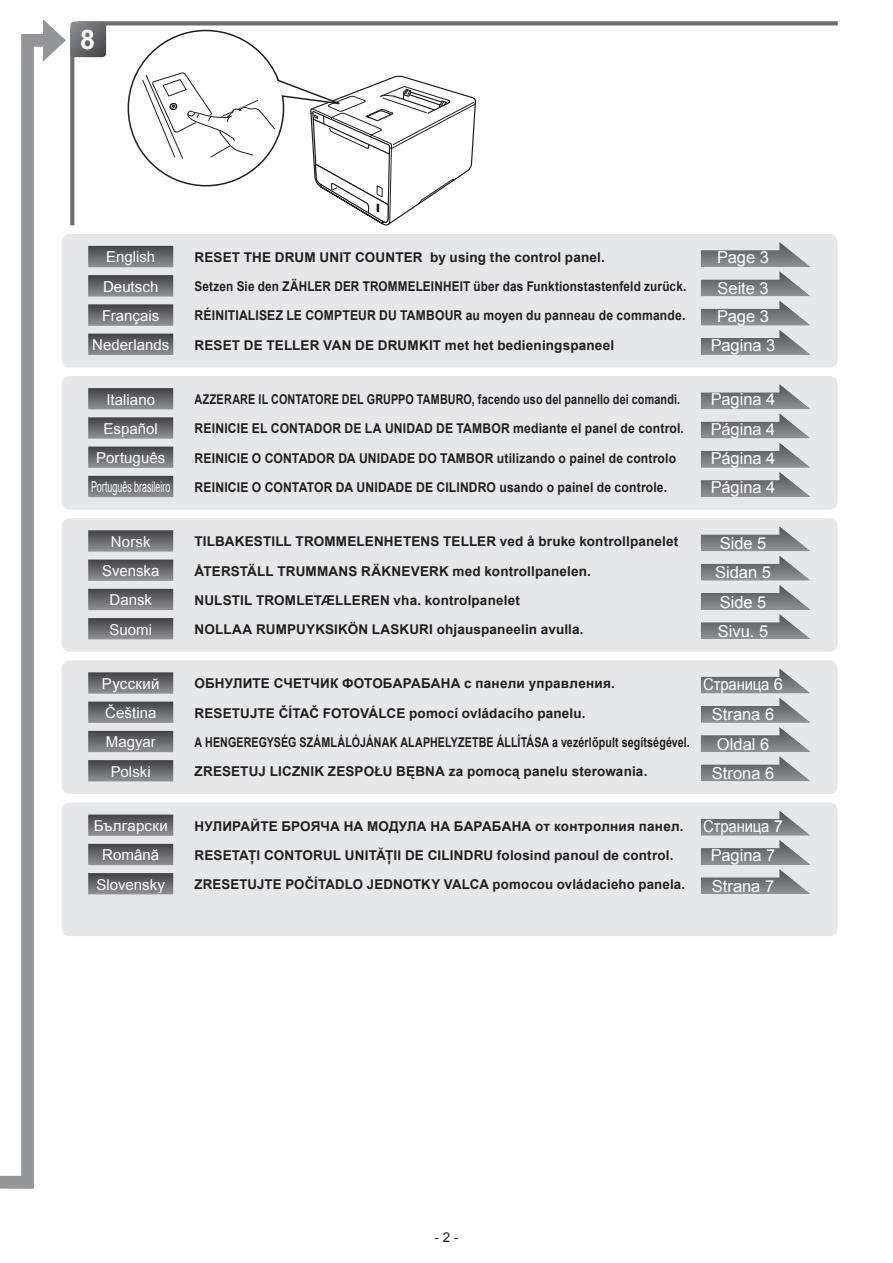
<style>
.page{position:relative;width:893px;height:1263px;background:#fff}
.page>*{position:absolute;margin:0;border:0;box-sizing:border-box;transform-origin:0 0}
.t1{font:700 27px "Arial";color:#fff}
.t2{font:16.5px "Arial";letter-spacing:-.005em;color:#fff}
.t3{font:16.5px "Arial";letter-spacing:-.005em;color:#fff;scale:.9 1}
.t4{font:15px "Arial";color:#fff}
.t5{font:15px "Arial";color:#fff;scale:.59 1}
.t6{font:15px "Arial";letter-spacing:.025em;color:#fff}
.t7{font:700 13.5px "Arial";letter-spacing:.01em;color:#221e1f}
.t8{font:700 13.5px "Arial";letter-spacing:.01em;color:#221e1f;scale:.9 1}
.t9{font:700 13.5px "Arial";letter-spacing:.01em;color:#221e1f;scale:.79 1}
.t10{font:700 13.5px "Arial";letter-spacing:.01em;color:#221e1f;scale:.87 1}
.t11{font:700 13.5px "Arial";letter-spacing:.01em;color:#221e1f;scale:.8 1}
.t12{font:13.5px "Arial";color:#221e1f}
.s1{font-weight:400;font-size:16.5px;color:#fff}
</style>
<div class="page">
<div style="left:62px;top:802px;width:776px;height:134px;background:#e6e7e8;border-radius:9px"></div>
<div style="left:62px;top:234px;width:776px;height:133px;background:#e6e7e8;border-radius:9px"></div>
<div style="left:62px;top:518px;width:776px;height:134px;background:#e6e7e8;border-radius:9px"></div>
<div style="left:62px;top:376px;width:776px;height:134px;background:#e6e7e8;border-radius:9px"></div>
<div style="left:62px;top:660px;width:776px;height:134px;background:#e6e7e8;border-radius:9px"></div>
<img style="left:88px;top:814px;width:85px;height:22px">
<img style="left:701px;top:810px;width:110px;height:26px">
<img style="left:88px;top:844px;width:85px;height:21px">
<img style="left:701px;top:840px;width:110px;height:25px">
<img style="left:88px;top:873px;width:85px;height:21px">
<img style="left:701px;top:869px;width:109px;height:25px">
<img style="left:88px;top:246px;width:85px;height:21px">
<img style="left:701px;top:242px;width:109px;height:25px">
<img style="left:88px;top:275px;width:85px;height:21px">
<img style="left:701px;top:271px;width:109px;height:25px">
<img style="left:88px;top:304px;width:85px;height:22px">
<img style="left:701px;top:300px;width:110px;height:26px">
<img style="left:88px;top:334px;width:85px;height:21px">
<img style="left:701px;top:330px;width:110px;height:25px">
<img style="left:88px;top:530px;width:85px;height:21px">
<img style="left:701px;top:526px;width:109px;height:25px">
<img style="left:88px;top:559px;width:85px;height:22px">
<img style="left:701px;top:555px;width:110px;height:26px">
<img style="left:88px;top:589px;width:85px;height:21px">
<img style="left:701px;top:585px;width:110px;height:25px">
<img style="left:88px;top:618px;width:85px;height:21px">
<img style="left:701px;top:614px;width:109px;height:25px">
<img style="left:88px;top:388px;width:85px;height:21px">
<img style="left:701px;top:384px;width:109px;height:25px">
<img style="left:88px;top:417px;width:85px;height:22px">
<img style="left:701px;top:413px;width:110px;height:26px">
<img style="left:88px;top:447px;width:85px;height:21px">
<img style="left:701px;top:443px;width:110px;height:25px">
<img style="left:88px;top:476px;width:85px;height:21px">
<img style="left:701px;top:472px;width:110px;height:25px">
<img style="left:88px;top:672px;width:85px;height:22px">
<img style="left:701px;top:668px;width:110px;height:26px">
<img style="left:88px;top:702px;width:85px;height:21px">
<img style="left:701px;top:698px;width:110px;height:25px">
<img style="left:88px;top:731px;width:85px;height:21px">
<img style="left:701px;top:727px;width:109px;height:25px">
<img style="left:88px;top:760px;width:85px;height:21px">
<img style="left:701px;top:756px;width:109px;height:25px">
<svg style="left:0;top:34px;width:65px;height:1155px"></svg>
<svg style="left:43px;top:19px;width:23px;height:43px"></svg>
<svg style="left:70px;top:21px;width:768px;height:205px"></svg>
<img style="left:70px;top:21px;width:36px;height:36px">
<h1 class="t1" style="left:80px;top:29px;width:17px">8</h1>
<p class="t4" style="left:106px;top:251px;width:51px">English</p>
<p class="t7" style="left:195px;top:248px;width:412px">RESET THE DRUM UNIT COUNTER by using the control panel.</p>
<p class="t2" style="left:717px;top:251px;width:54px">Page 3</p>
<p class="t4" style="left:103px;top:281px;width:57px">Deutsch</p>
<p class="t10" style="left:195px;top:278px;width:567px">Setzen Sie den ZÄHLER DER TROMMELEINHEIT über das Funktionstastenfeld zurück.</p>
<p class="t2" style="left:717px;top:282px;width:53px">Seite 3</p>
<p class="t4" style="left:102px;top:310px;width:59px">Français</p>
<p class="t8" style="left:195px;top:307px;width:547px">RÉINITIALISEZ LE COMPTEUR DU TAMBOUR au moyen du panneau de commande.</p>
<p class="t2" style="left:717px;top:309px;width:54px">Page 3</p>
<p class="t4" style="left:92px;top:339px;width:79px">Nederlands</p>
<p class="t7" style="left:195px;top:336px;width:421px">RESET DE TELLER VAN DE DRUMKIT met het bedieningspaneel</p>
<p class="t2" style="left:711px;top:339px;width:66px">Pagina 3</p>
<p class="t4" style="left:106px;top:393px;width:50px">Italiano</p>
<p class="t11" style="left:195px;top:390px;width:609px">AZZERARE IL CONTATORE DEL GRUPPO TAMBURO, facendo uso del pannello dei comandi.</p>
<p class="t2" style="left:711px;top:393px;width:66px">Pagina 4</p>
<p class="t4" style="left:104px;top:423px;width:56px">Español</p>
<p class="t8" style="left:195px;top:420px;width:545px">REINICIE EL CONTADOR DE LA UNIDAD DE TAMBOR mediante el panel de control.</p>
<p class="t2" style="left:711px;top:418px;width:66px">Página 4</p>
<p class="t4" style="left:96px;top:452px;width:71px">Português</p>
<p class="t8" style="left:195px;top:449px;width:537px">REINICIE O CONTADOR DA UNIDADE DO TAMBOR utilizando o painel de controlo</p>
<p class="t2" style="left:711px;top:447px;width:66px">Página 4</p>
<p class="t5" style="left:91px;top:481px;width:136px">Português brasileiro</p>
<p class="t8" style="left:195px;top:478px;width:527px">REINICIE O CONTATOR DA UNIDADE DE CILINDRO usando o painel de controle.</p>
<p class="t2" style="left:711px;top:476px;width:66px">Página 4</p>
<p class="t4" style="left:111px;top:536px;width:41px">Norsk</p>
<p class="t7" style="left:195px;top:533px;width:485px">TILBAKESTILL TROMMELENHETENS TELLER ved å bruke kontrollpanelet</p>
<p class="t2" style="left:720px;top:537px;width:48px">Side 5</p>
<p class="t4" style="left:102px;top:565px;width:59px">Svenska</p>
<p class="t7" style="left:195px;top:562px;width:398px">ÅTERSTÄLL TRUMMANS RÄKNEVERK med kontrollpanelen.</p>
<p class="t2" style="left:715px;top:566px;width:57px">Sidan 5</p>
<p class="t4" style="left:109px;top:594px;width:44px">Dansk</p>
<p class="t7" style="left:195px;top:591px;width:327px">NULSTIL TROMLETÆLLEREN vha. kontrolpanelet</p>
<p class="t2" style="left:720px;top:595px;width:48px">Side 5</p>
<p class="t4" style="left:109px;top:623px;width:44px">Suomi</p>
<p class="t7" style="left:195px;top:620px;width:391px">NOLLAA RUMPUYKSIKÖN LASKURI ohjauspaneelin avulla.</p>
<p class="t2" style="left:718px;top:624px;width:52px">Sivu. 5</p>
<p class="t6" style="left:102px;top:674px;width:59px">Русский</p>
<p class="t7" style="left:195px;top:675px;width:422px">ОБНУЛИТЕ СЧЕТЧИК ФОТОБАРАБАНА с панели управления.</p>
<p class="t3" style="left:703px;top:673px;width:90px">Страница 6</p>
<p class="t4" style="left:105px;top:703px;width:53px">Čeština</p>
<p class="t7" style="left:195px;top:704px;width:393px">RESETUJTE ČÍTAČ FOTOVÁLCE pomocí ovládacího panelu.</p>
<p class="t2" style="left:712px;top:708px;width:64px">Strana 6</p>
<p class="t4" style="left:106px;top:736px;width:52px">Magyar</p>
<p class="t9" style="left:195px;top:733px;width:629px">A HENGEREGYSÉG SZÁMLÁLÓJÁNAK ALAPHELYZETBE ÁLLÍTÁSA a vezérlőpult segítségével.</p>
<p class="t2" style="left:717px;top:737px;width:54px">Oldal 6</p>
<p class="t4" style="left:111px;top:766px;width:42px">Polski</p>
<p class="t7" style="left:195px;top:762px;width:454px">ZRESETUJ LICZNIK ZESPOŁU BĘBNA za pomocą panelu sterowania.</p>
<p class="t2" style="left:712px;top:767px;width:64px">Strona 6</p>
<p class="t4" style="left:94px;top:816px;width:76px">Български</p>
<p class="t7" style="left:195px;top:817px;width:590px">НУЛИРАЙТЕ БРОЯЧА НА МОДУЛА НА БАРАБАНА от контролния панел. <span class="s1">Страница 7</span></p>
<p class="t4" style="left:102px;top:845px;width:58px">Română</p>
<p class="t7" style="left:195px;top:846px;width:480px">RESETAŢI CONTORUL UNITĂŢII DE CILINDRU folosind panoul de control.</p>
<p class="t2" style="left:711px;top:849px;width:66px">Pagina 7</p>
<p class="t4" style="left:96px;top:878px;width:70px">Slovensky</p>
<p class="t7" style="left:195px;top:875px;width:492px">ZRESETUJTE POČÍTADLO JEDNOTKY VALCA pomocou ovládacieho panela.</p>
<p class="t2" style="left:712px;top:880px;width:64px">Strana 7</p>
<p class="t12" style="left:434px;top:1232px;width:26px">- 2 -</p>
</div>
